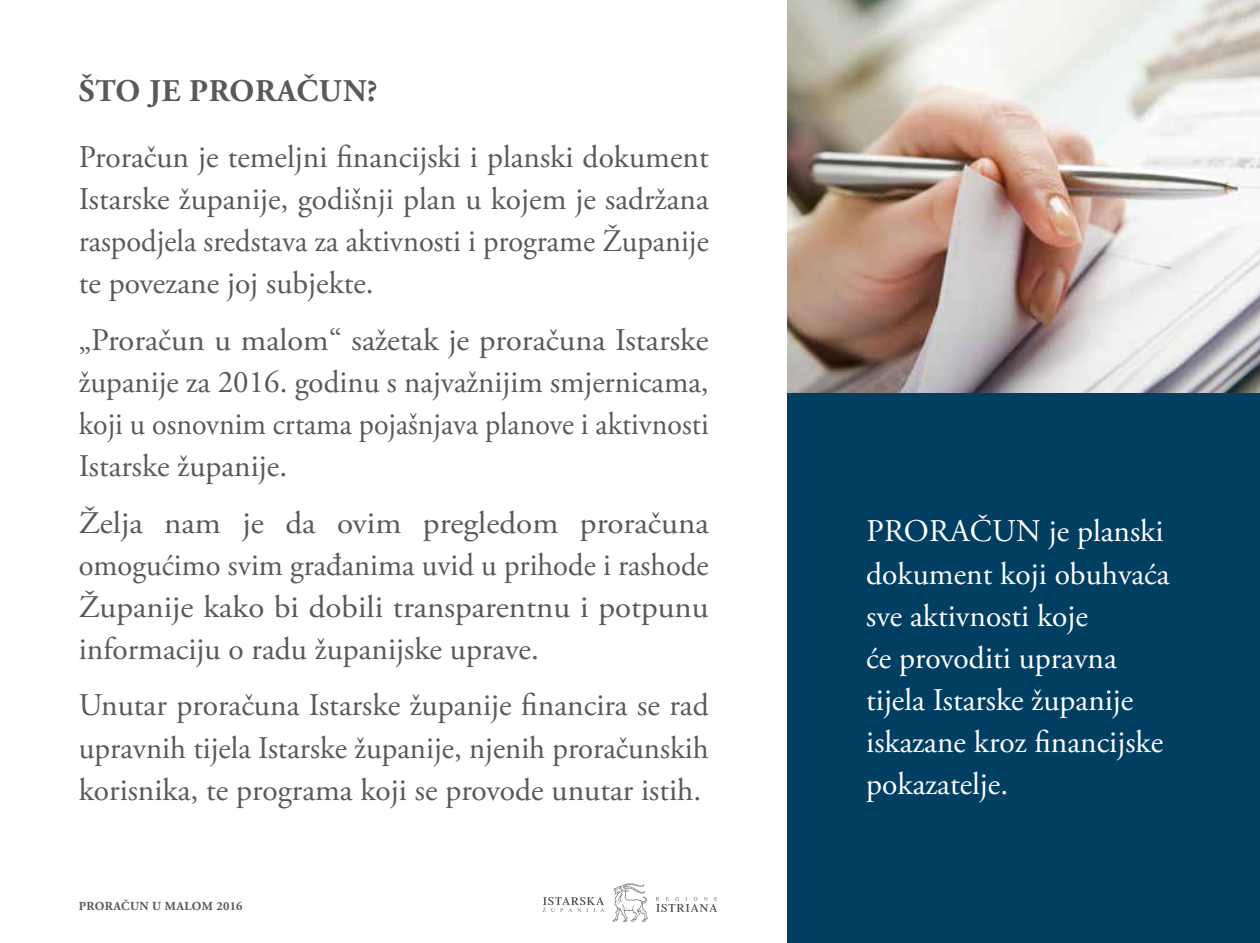
<style>
.page{position:relative;width:1260px;height:943px;background:#fff}
.page>*{position:absolute;margin:0;border:0;box-sizing:border-box;transform-origin:0 0}
.t1{font:31.5px/42px "Adobe Garamond Pro";letter-spacing:-.02em;color:#58595b;text-align:justify}
.t2{font:31.5px/42px "Adobe Garamond Pro";letter-spacing:-.02em;color:#58595b;text-align:justify;scale:1.05 1}
.t3{font:31.5px/42px "Adobe Garamond Pro";letter-spacing:-.02em;color:#fff}
.t4{font:700 31.5px "Adobe Garamond Pro";letter-spacing:.025em;color:#58595b}
.t5{font:700 12.25px "Adobe Garamond Pro";letter-spacing:.035em;color:#58595b}
</style>
<div class="page">
<svg style="left:612px;top:883px;width:36px;height:38px"></svg>
<svg style="left:543px;top:897px;width:61px;height:15px"></svg>
<svg style="left:656px;top:897px;width:61px;height:15px"></svg>
<div style="left:788px;top:377px;width:472px;height:566px;background:#003e62"></div>
<img style="left:788px;top:0;width:472px;height:393px">
<p class="t4" style="left:79px;top:73px;width:300px">ŠTO JE PRORAČUN?</p>
<p class="t1" style="left:79px;top:137px;width:632px">Proračun je temeljni financijski i planski dokument Istarske županije, godišnji plan u kojem je sadržana raspodjela sredstava za aktivnosti i programe Županije te povezane joj subjekte.</p>
<p class="t1" style="left:79px;top:319px;width:631px">„Proračun u malom“ sažetak je proračuna Istarske županije za 2016. godinu s najvažnijim smjernicama, koji u osnovnim crtama pojašnjava planove i aktivnosti Istarske županije.</p>
<p class="t2" style="left:79px;top:502px;width:602px">Želja nam je da ovim pregledom proračuna omogućimo svim građanima uvid u prihode i rashode Županije kako bi dobili transparentnu i potpunu informaciju o radu županijske uprave.</p>
<p class="t1" style="left:79px;top:685px;width:632px">Unutar proračuna Istarske županije financira se rad upravnih tijela Istarske županije, njenih proračunskih korisnika, te programa koji se provode unutar istih.</p>
<p class="t5" style="left:79px;top:898px;width:165px">PRORAČUN U MALOM 2016</p>
<p class="t3" style="left:866px;top:511px;width:305px">Proračun je planski dokument koji obuhvaća sve aktivnosti koje<br>će provoditi upravna tijela Istarske županije iskazane kroz financijske pokazatelje.</p>
</div>
